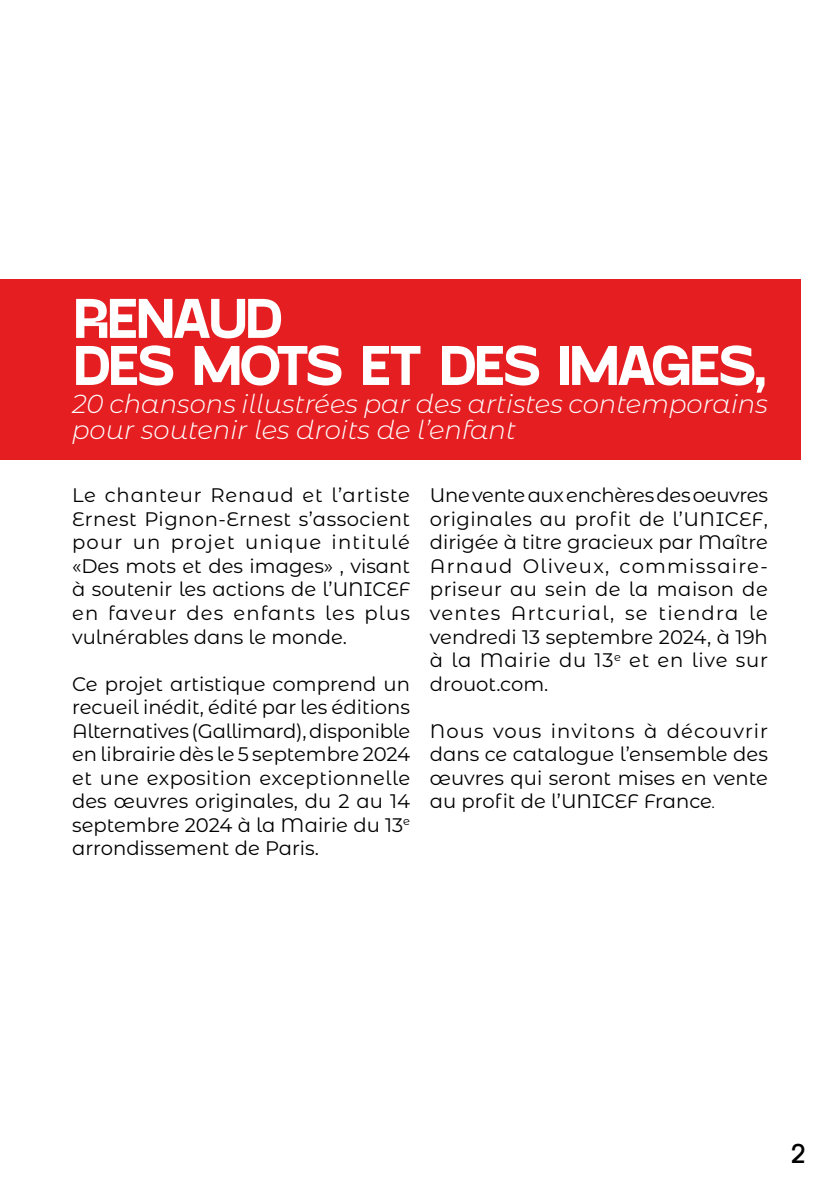
<style>
.page{position:relative;width:840px;height:1191px;background:#fff}
.page>*{position:absolute;margin:0;border:0;box-sizing:border-box;transform-origin:0 0}
.t1{font:700 57.4px/47px "PP Gosha Sans";letter-spacing:-.09em;color:#fff}
.t2{font:28px "PP Gosha Sans";color:#000}
.t3{font:italic 300 26px/26px "Montserrat Alternates";color:#fff}
.t4{font:19.6px/23.6px "Montserrat Alternates";color:#000;text-align:justify}
.s1{font-weight:300;font-style:italic}
</style>
<div class="page">
<div style="left:0;top:279px;width:799px;height:180px;background:#e51e22"></div>
<h1 class="t1" style="left:72px;top:291px;width:697px">RENAUD<br>DES MOTS ET DES IMAGES,</h1>
<h3 class="t3" style="left:72px;top:390px;width:697px">20 chansons illustrées par des artistes contemporains pour soutenir les droits de l’enfant</h3>
<p class="t4" style="left:72px;top:483px;width:339px">Le chanteur Renaud et l’artiste Ernest Pignon-Ernest s’associent pour un projet unique intitulé «Des mots et des images» , visant à soutenir les actions de l’UNICEF en faveur des enfants les plus vulnérables dans le monde.</p>
<p class="t4" style="left:72px;top:671px;width:339px">Ce projet artistique comprend un recueil inédit, édité par les éditions Alternatives (Gallimard), disponible en librairie dès le 5 septembre 2024 et une exposition exceptionnelle des œuvres originales, du 2 au 14 septembre 2024 à la Mairie du 13<sup>e </sup>arrondissement de Paris.</p>
<p class="t4" style="left:429px;top:483px;width:339px">Une vente aux enchères des oeuvres originales au profit de l’UNICEF, dirigée à titre gracieux par Maître Arnaud Oliveux, commissaire&shy;priseur au sein de la maison de ventes Artcurial, se tiendra le vendredi 13 septembre 2024, à 19h à la Mairie du 13<sup>e</sup> et en live sur drouot.com.</p>
<p class="t4" style="left:429px;top:718px;width:339px">Nous vous invitons à découvrir dans ce catalogue l’ensemble des œuvres qui seront mises en vente au profit de l’UNICEF France<span class="s1">.</span></p>
<h2 class="t2" style="left:790px;top:1134px;width:17px">2</h2>
</div>
